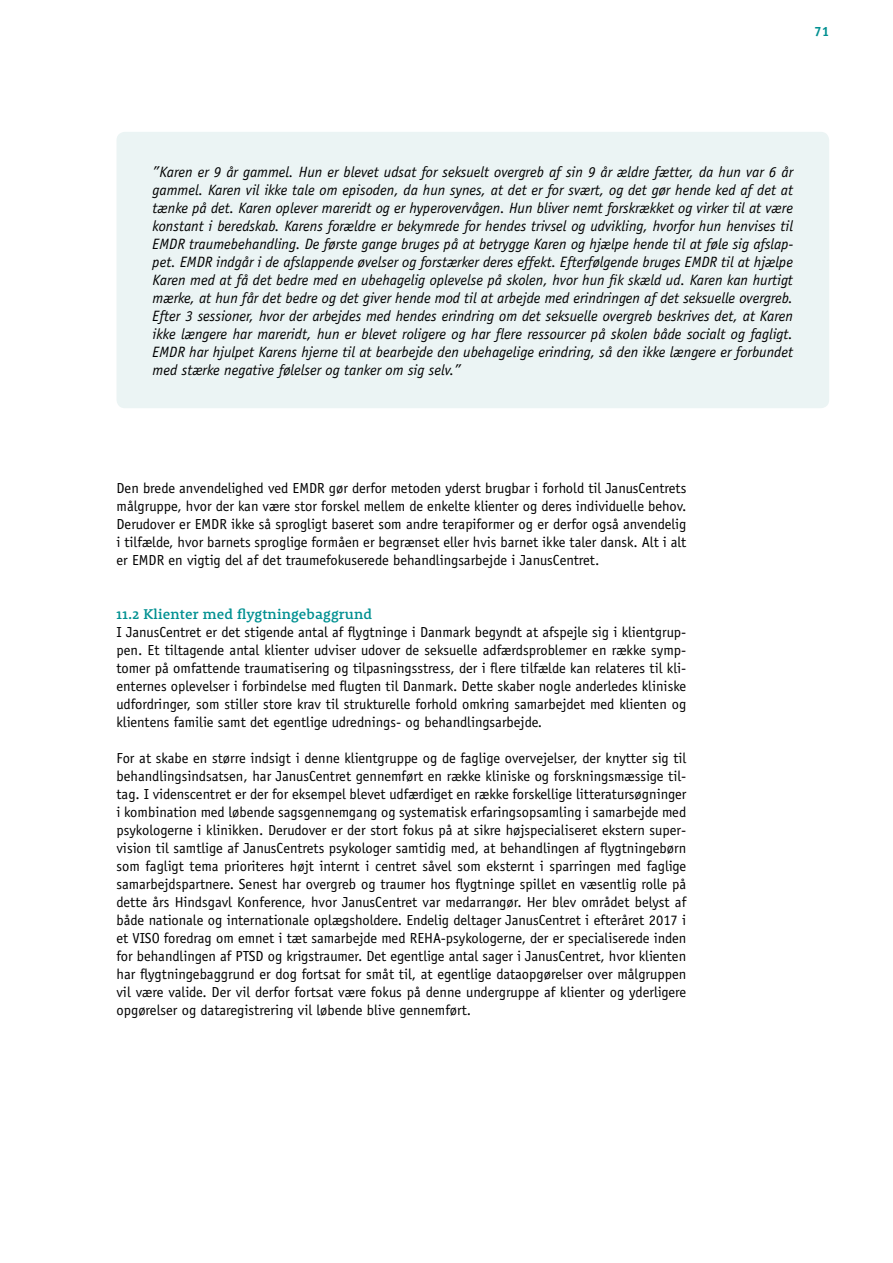
<style>
.page{position:relative;width:893px;height:1263px;background:#fff}
.page>*{position:absolute;margin:0;border:0;box-sizing:border-box;transform-origin:0 0}
.t1{font:italic 15px/18px "Officina Sans";color:#000;text-align:justify}
.t2{font:14.55px/18px "Officina Sans";color:#000;text-align:justify}
.t3{font:500 14.55px "Rooney";letter-spacing:.01em;color:#009091}
.t4{font:700 13.5px "Officina Sans";color:#009091}
</style>
<div class="page">
<div style="left:117px;top:132px;width:712px;height:276px;background:#ebf4f4;border-radius:9px"></div>
<p class="t4" style="left:814px;top:23px;width:17px">71</p>
<p class="t1" style="left:153px;top:163px;width:642px">”Karen er 9 år gammel. Hun er blevet udsat for seksuelt overgreb af sin 9 år ældre fætter, da hun var 6 år gammel. Karen vil ikke tale om episoden, da hun synes, at det er for svært, og det gør hende ked af det at tænke på det. Karen oplever mareridt og er hyperovervågen. Hun bliver nemt forskrækket og virker til at være konstant i beredskab. Karens forældre er bekymrede for hendes trivsel og udvikling, hvorfor hun henvises til EMDR traumebehandling. De første gange bruges på at betrygge Karen og hjælpe hende til at føle sig afslap&shy;pet. EMDR indgår i de afslappende øvelser og forstærker deres effekt. Efterfølgende bruges EMDR til at hjælpe Karen med at få det bedre med en ubehagelig oplevelse på skolen, hvor hun fik skæld ud. Karen kan hurtigt mærke, at hun får det bedre og det giver hende mod til at arbejde med erindringen af det seksuelle overgreb.<br>Efter 3 sessioner, hvor der arbejdes med hendes erindring om det seksuelle overgreb beskrives det, at Karen ikke længere har mareridt, hun er blevet roligere og har flere ressourcer på skolen både socialt og fagligt.<br>EMDR har hjulpet Karens hjerne til at bearbejde den ubehagelige erindring, så den ikke længere er forbundet med stærke negative følelser og tanker om sig selv.”</p>
<p class="t2" style="left:117px;top:479px;width:571px">Den brede anvendelighed ved EMDR gør derfor metoden yderst brugbar i forhold til JanusCentrets målgruppe, hvor der kan være stor forskel mellem de enkelte klienter og deres individuelle behov.<br>Derudover er EMDR ikke så sprogligt baseret som andre terapiformer og er derfor også anvendelig i tilfælde, hvor barnets sproglige formåen er begrænset eller hvis barnet ikke taler dansk. Alt i alt er EMDR en vigtig del af det traumefokuserede behandlingsarbejde i JanusCentret.</p>
<p class="t3" style="left:117px;top:604px;width:257px">11.2 Klienter med flygtningebaggrund</p>
<p class="t2" style="left:117px;top:623px;width:571px">I JanusCentret er det stigende antal af flygtninge i Danmark begyndt at afspejle sig i klientgrup&shy;pen. Et tiltagende antal klienter udviser udover de seksuelle adfærdsproblemer en række symp&shy;tomer på omfattende traumatisering og tilpasningsstress, der i flere tilfælde kan relateres til kli&shy;enternes oplevelser i forbindelse med flugten til Danmark. Dette skaber nogle anderledes kliniske udfordringer, som stiller store krav til strukturelle forhold omkring samarbejdet med klienten og klientens familie samt det egentlige udrednings- og behandlingsarbejde.</p>
<p class="t2" style="left:117px;top:749px;width:571px">For at skabe en større indsigt i denne klientgruppe og de faglige overvejelser, der knytter sig til behandlingsindsatsen, har JanusCentret gennemført en række kliniske og forskningsmæssige til&shy;tag. I videnscentret er der for eksempel blevet udfærdiget en række forskellige litteratursøgninger i kombination med løbende sagsgennemgang og systematisk erfaringsopsamling i samarbejde med psykologerne i klinikken. Derudover er der stort fokus på at sikre højspecialiseret ekstern super&shy;vision til samtlige af JanusCentrets psykologer samtidig med, at behandlingen af flygtningebørn som fagligt tema prioriteres højt internt i centret såvel som eksternt i sparringen med faglige samarbejdspartnere. Senest har overgreb og traumer hos flygtninge spillet en væsentlig rolle på dette års Hindsgavl Konference, hvor JanusCentret var medarrangør. Her blev området belyst af både nationale og internationale oplægsholdere. Endelig deltager JanusCentret i efteråret 2017 i et VISO foredrag om emnet i tæt samarbejde med REHA-psykologerne, der er specialiserede inden for behandlingen af PTSD og krigstraumer. Det egentlige antal sager i JanusCentret, hvor klienten har flygtningebaggrund er dog fortsat for småt til, at egentlige dataopgørelser over målgruppen vil være valide. Der vil derfor fortsat være fokus på denne undergruppe af klienter og yderligere opgørelser og dataregistrering vil løbende blive gennemført.</p>
</div>
